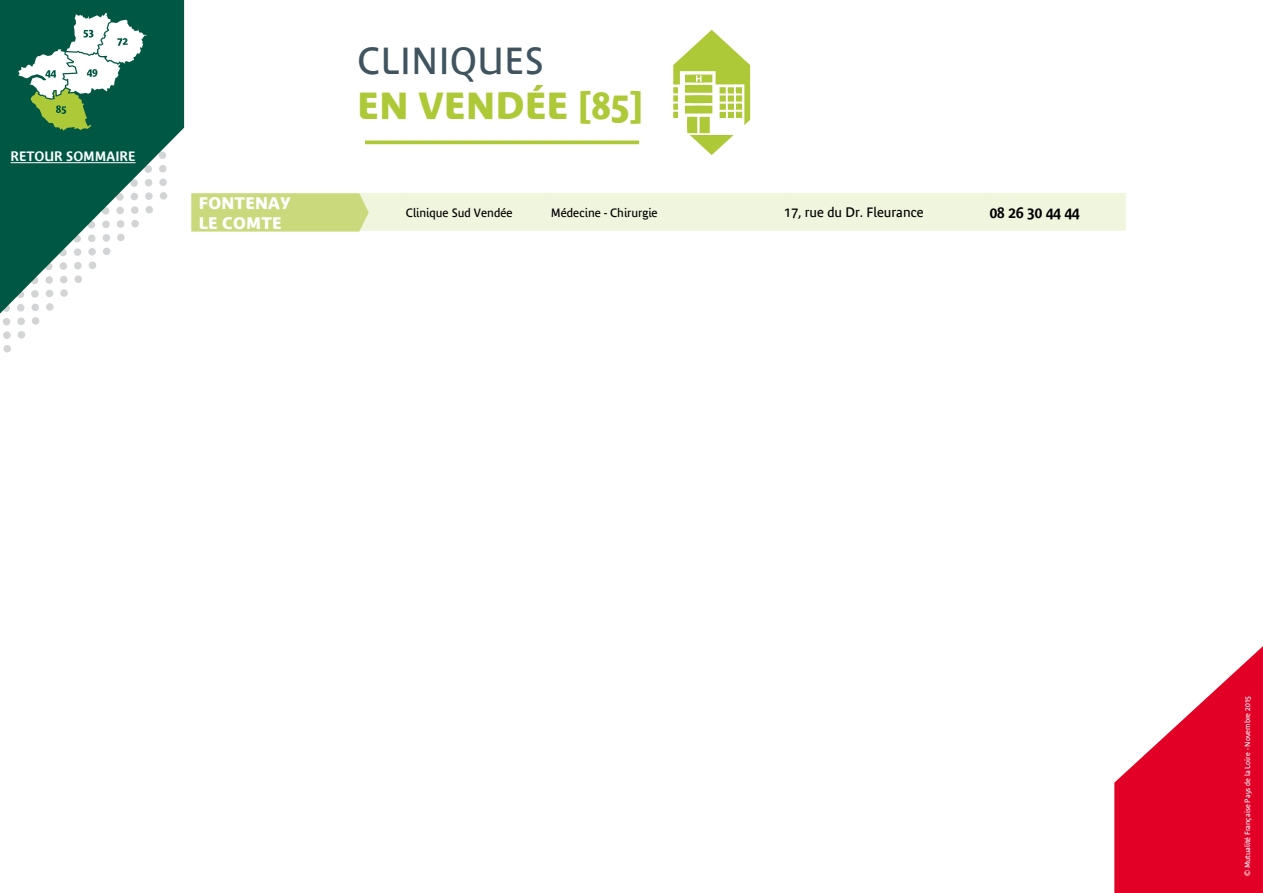
<style>
.page{position:relative;width:1263px;height:893px;background:#fff}
.page>*{position:absolute;margin:0;border:0;box-sizing:border-box;transform-origin:0 0}
.t1{font:700 37.5px "Bienvenue";letter-spacing:.015em;color:#aec938}
.t2{font:37.5px "Bienvenue";letter-spacing:.015em;color:#40545f}
.t3{font:700 16.65px/20.1px "Bienvenue";letter-spacing:.015em;color:#fff}
.t4{font:600 15px "Bienvenue";color:#000}
.t5{font:13.5px "Bienvenue";color:#000}
.t6{font:600 13.5px "Bienvenue";color:#fff}
.t7{font:12px "Bienvenue";color:#000}
.t8{font:7.5px "Bienvenue";color:#fff}
</style>
<div class="page">
<svg style="left:1114px;top:646px;width:149px;height:247px;fill:#e20026"></svg>
<div style="left:3px;top:331px;width:8px;height:8px;background:#d2d4d5;border-radius:50%"></div>
<div style="left:3px;top:345px;width:8px;height:8px;background:#d2d4d5;border-radius:50%"></div>
<div style="left:18px;top:331px;width:7px;height:8px;background:#d2d4d5;border-radius:50%"></div>
<svg style="left:0;top:0;width:184px;height:335px;fill:#005844"></svg>
<hr style="left:11px;top:162px;width:125px;height:1px;background:#fff">
<svg style="left:18px;top:13px;width:129px;height:118px"></svg>
<svg style="left:191px;top:193px;width:935px;height:39px;background:#e9f0cd"></svg>
<svg style="left:673px;top:30px;width:77px;height:125px"></svg>
<svg style="left:365px;top:140px;width:274px;height:4px"></svg>
<h3 class="t6" style="left:11px;top:148px;width:126px">RETOUR SOMMAIRE</h3>
<h2 class="t3" style="left:199px;top:193px;width:93px">FONTENAY<br>LE COMTE</h2>
<h1 class="t2" style="left:357px;top:40px;width:188px">CLINIQUES</h1>
<h1 class="t1" style="left:357px;top:84px;width:287px">EN VENDÉE [85]</h1>
<h3 class="t7" style="left:406px;top:205px;width:108px">Clinique Sud Vendée</h3>
<h3 class="t7" style="left:551px;top:205px;width:108px">Médecine - Chirurgie</h3>
<h3 class="t5" style="left:784px;top:205px;width:141px">17, rue du Dr. Fleurance</h3>
<h3 class="t4" style="left:990px;top:204px;width:91px">08 26 30 44 44</h3>
<p class="t8" style="left:1243px;top:876px;width:182px;rotate:-90deg">© Mutualité Française Pays de la Loire - Novembre 2015</p>
</div>
